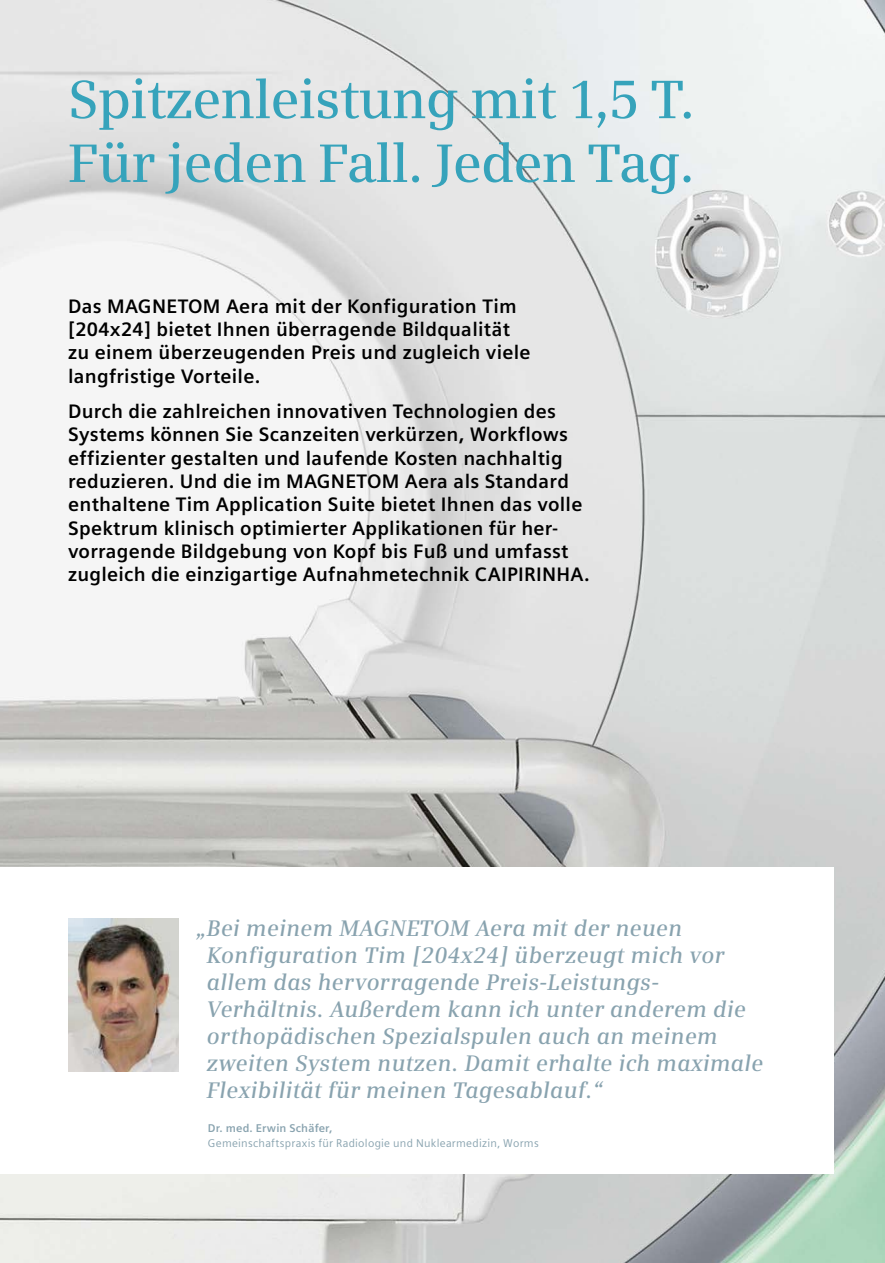
<style>
.page{position:relative;width:885px;height:1263px;background:#fff}
.page>*{position:absolute;margin:0;border:0;box-sizing:border-box;transform-origin:0 0}
.t1{font:600 54px/63.8px "Siemens Serif";letter-spacing:-.02em;color:#36a3bb}
.t2{font:italic 600 22.5px/27px "Siemens Serif";letter-spacing:.015em;color:#89a3af}
.t3{font:700 19.5px/23.4px "Siemens Sans";letter-spacing:.015em;color:#000}
.t4{font:11.25px "Siemens Sans";letter-spacing:.025em;color:#89a3af}
.t5{font:700 11.25px "Siemens Sans";letter-spacing:.01em;color:#89a3af}
</style>
<div class="page">
<img style="left:0;top:0;width:884px;height:1263px">
<div style="left:0;top:867px;width:833px;height:307px;background:#fff"></div>
<img style="left:68px;top:918px;width:111px;height:153px">
<h1 class="t1" style="left:68px;top:67px;width:628px">Spitzenleistung mit 1,5 T.<br>Für jeden Fall. Jeden Tag.</h1>
<p class="t3" style="left:68px;top:294px;width:464px">Das MAGNETOM Aera mit der Konfiguration Tim [204x24] bietet Ihnen überragende Bildqualität zu einem überzeugenden Preis und zugleich viele langfristige Vorteile.</p>
<p class="t3" style="left:68px;top:399px;width:523px">Durch die zahlreichen innovativen Technologien des Systems können Sie Scanzeiten verkürzen, Workflows effizienter gestalten und laufende Kosten nachhaltig reduzieren. Und die im MAGNETOM Aera als Standard enthaltene Tim Application Suite bietet Ihnen das volle Spektrum klinisch optimierter Applikationen für her&shy;vorragende Bildgebung von Kopf bis Fuß und umfasst zugleich die einzigartige Aufnahmetechnik CAIPIRINHA.</p>
<p class="t2" style="left:207px;top:914px;width:558px;text-indent:-10px">„Bei meinem MAGNETOM Aera mit der neuen Konfiguration Tim [204x24] überzeugt mich vor allem das hervorragende Preis-Leistungs-Verhältnis. Außerdem kann ich unter anderem die orthopädischen Spezialspulen auch an meinem zweiten System nutzen. Damit erhalte ich maximale Flexibilität für meinen Tagesablauf.“</p>
<p class="t5" style="left:208px;top:1121px;width:126px">Dr. med. Erwin Schäfer,</p>
<p class="t4" style="left:208px;top:1137px;width:332px">Gemeinschaftspraxis für Radiologie und Nuklearmedizin, Worms</p>
</div>
